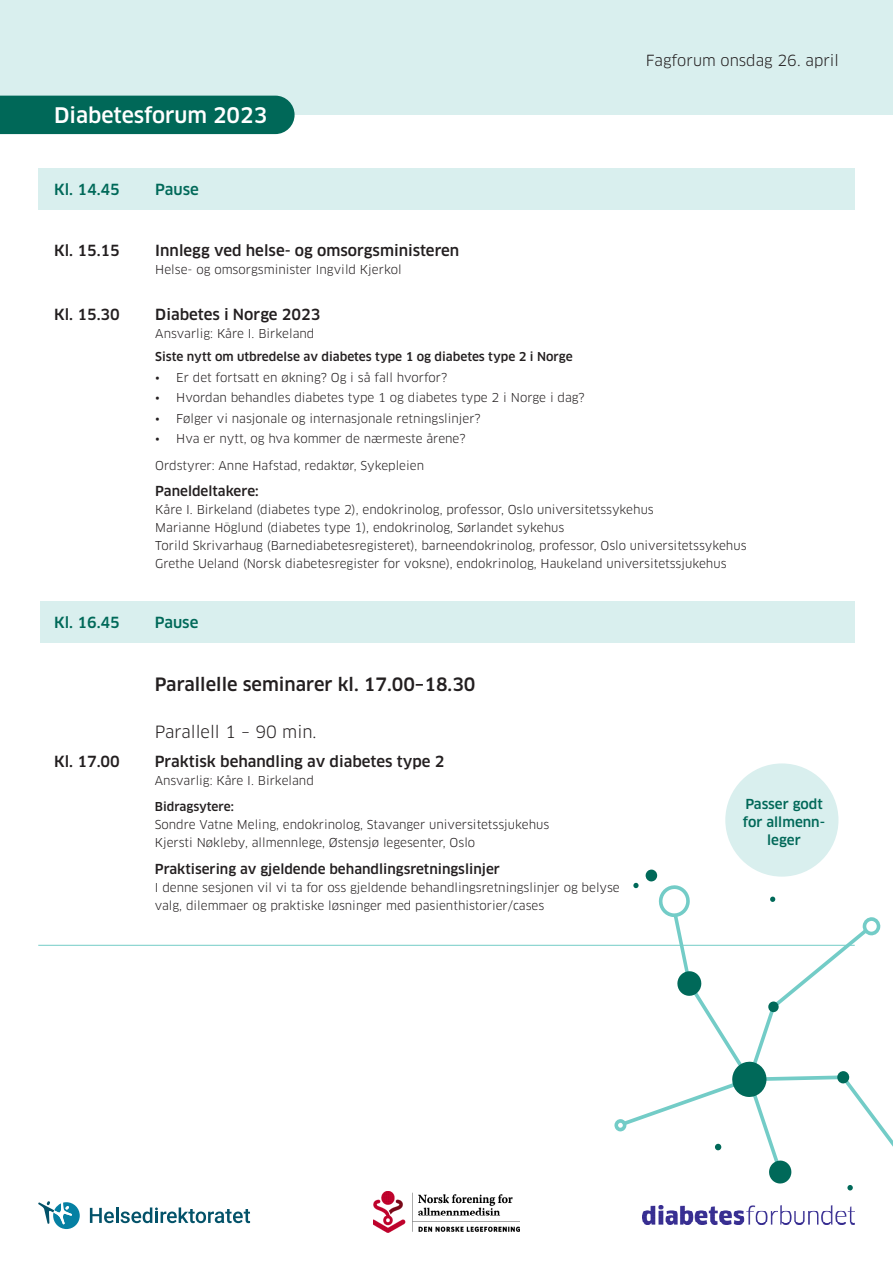
<style>
.page{position:relative;width:893px;height:1263px;background:#fff}
.page>*{position:absolute;margin:0;border:0;box-sizing:border-box;transform-origin:0 0}
.Tittel_dag_hvit{font:500 21px "Clan OT";color:#fff}
.Tittel_hendelse_tema{font:500 18px "Clan OT";color:#231f20}
.Tittel_hendelse_tema-2{font:16.5px "Clan OT";color:#231f20}
.Tittel_hendelse_tema-3{font:500 15px "Clan OT";color:#231f20}
.Tittel_hendelse_tema-4{font:500 15px "Clan OT";color:#006959}
.Brødtekst{font:15px "Clan OT";color:#231f20}
.Brødtekst-2{font:500 13.5px "Clan OT";color:#231f20}
.Tittel_dag{font:500 13.5px/18px "Clan OT";color:#006858;text-align:center}
.Brødtekst-3{font:12px/18px "Clan OT";color:#231f20}
.Brødtekst-4{font:500 12px "Clan OT";color:#231f20}
.Tittel_hendelse_tema-5{font:12px "Clan OT";color:#231f20}
.s1{font-weight:500}
</style>
<div class="page">
<svg style="left:38px;top:1201px;width:42px;height:28px"></svg>
<svg style="left:90px;top:1207px;width:160px;height:16px"></svg>
<img style="left:643px;top:1205px;width:212px;height:20px">
<img style="left:374px;top:1191px;width:145px;height:41px">
<hr style="left:38px;top:945px;width:817px;height:1px;background:#73ccc7">
<div style="left:40px;top:602px;width:815px;height:41px;background:#d9efee"></div>
<svg style="left:645px;top:869px;width:12px;height:13px"></svg>
<svg style="left:614px;top:883px;width:279px;height:307px"></svg>
<div style="left:0;top:0;width:893px;height:115px;background:#d9efee"></div>
<div style="left:0;top:96px;width:295px;height:38px;background:#006858"></div>
<div style="left:38px;top:168px;width:817px;height:41px;background:#d9efee"></div>
<div style="left:725px;top:763px;width:113px;height:114px;background:#d9efee;border-radius:50%"></div>
<p class="Tittel_dag_hvit" style="left:54px;top:103px;width:215px">Diabetesforum 2023</p>
<p class="Tittel_hendelse_tema-4" style="left:54px;top:180px;width:67px">Kl. 14.45</p>
<p class="Tittel_hendelse_tema-4" style="left:155px;top:180px;width:45px">Pause</p>
<p class="Tittel_hendelse_tema-3" style="left:54px;top:242px;width:67px">Kl. 15.15</p>
<p class="Tittel_hendelse_tema-3" style="left:155px;top:242px;width:306px">Innlegg ved helse- og omsorgsministeren</p>
<p class="Tittel_hendelse_tema-5" style="left:155px;top:262px;width:248px">Helse- og omsorgsminister Ingvild Kjerkol</p>
<p class="Brødtekst" style="left:646px;top:51px;width:195px">Fagforum onsdag 26. april</p>
<p class="Tittel_hendelse_tema-3" style="left:54px;top:305px;width:67px">Kl. 15.30</p>
<p class="Tittel_hendelse_tema-3" style="left:155px;top:305px;width:167px">Diabetes i Norge 2023</p>
<p class="Brødtekst-3" style="left:155px;top:324px;width:161px">Ansvarlig: Kåre I. Birkeland</p>
<p class="Brødtekst-4" style="left:155px;top:350px;width:419px">Siste nytt om utbredelse av diabetes type 1 og diabetes type 2 i Norge</p>
<p class="Brødtekst-3" style="left:155px;top:368px;width:294px">• Er det fortsatt en økning? Og i så fall hvorfor?</p>
<p class="Brødtekst-3" style="left:155px;top:389px;width:431px">• Hvordan behandles diabetes type 1 og diabetes type 2 i Norge i dag?</p>
<p class="Brødtekst-3" style="left:155px;top:409px;width:327px">• Følger vi nasjonale og internasjonale retningslinjer?</p>
<p class="Brødtekst-3" style="left:155px;top:430px;width:312px">• Hva er nytt, og hva kommer de nærmeste årene?</p>
<p class="Brødtekst-3" style="left:155px;top:456px;width:270px">Ordstyrer: Anne Hafstad, redaktør, Sykepleien</p>
<p class="Brødtekst-2" style="left:155px;top:483px;width:105px">Paneldeltakere:</p>
<p class="Brødtekst-3" style="left:155px;top:501px;width:593px">Kåre I. Birkeland (diabetes type 2), endokrinolog, professor, Oslo universitetssykehus<br>Marianne Höglund (diabetes type 1), endokrinolog, Sørlandet sykehus<br>Torild Skrivarhaug (Barnediabetesregisteret), barneendokrinolog, professor, Oslo universitetssykehus Grethe Ueland (Norsk diabetesregister for voksne), endokrinolog, Haukeland universitetssjukehus</p>
<p class="Tittel_hendelse_tema-4" style="left:54px;top:614px;width:67px">Kl. 16.45</p>
<p class="Tittel_hendelse_tema-4" style="left:155px;top:614px;width:45px">Pause</p>
<p class="Tittel_hendelse_tema" style="left:155px;top:674px;width:322px">Parallelle seminarer kl. 17.00–18.30</p>
<p class="Tittel_hendelse_tema-3" style="left:54px;top:752px;width:67px">Kl. 17.00</p>
<p class="Tittel_hendelse_tema-2" style="left:155px;top:722px;width:163px">Parallell 1 – 90 min.</p>
<p class="Tittel_hendelse_tema-3" style="left:155px;top:752px;width:291px">Praktisk behandling av diabetes type 2</p>
<p class="Brødtekst-3" style="left:155px;top:771px;width:161px">Ansvarlig: Kåre I. Birkeland</p>
<p class="Brødtekst-3" style="left:155px;top:798px;width:396px"><span class="s1">Bidragsytere:<br></span>Sondre Vatne Meling, endokrinolog, Stavanger universitetssjukehus<br>Kjersti Nøkleby, allmennlege, Østensjø legesenter, Oslo</p>
<p class="Brødtekst-2" style="left:155px;top:861px;width:347px">Praktisering av gjeldende behandlingsretningslinjer</p>
<p class="Brødtekst-3" style="left:155px;top:878px;width:466px">I denne sesjonen vil vi ta for oss gjeldende behandlingsretningslinjer og belyse valg, dilemmaer og praktiske løsninger med pasienthistorier/cases</p>
<p class="Tittel_dag" style="left:743px;top:795px;width:84px">Passer godt for allmenn&shy;leger</p>
</div>
